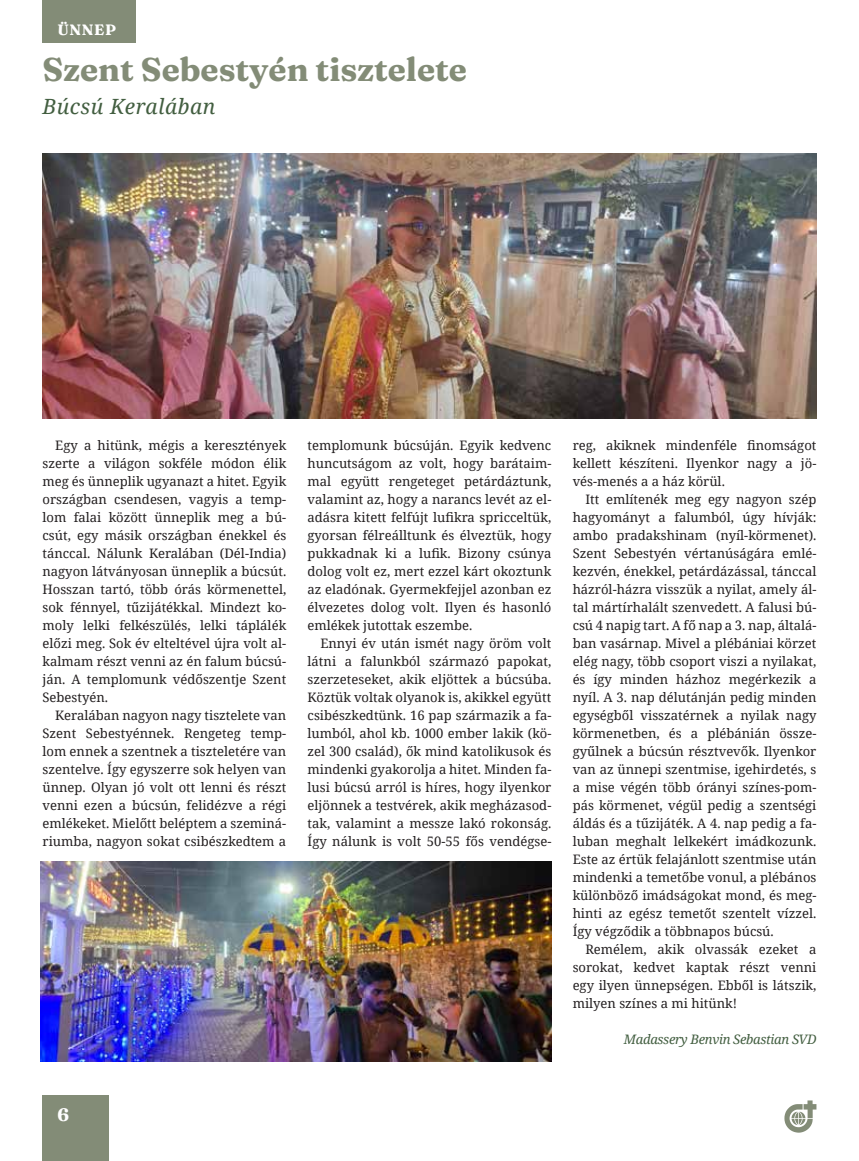
<style>
.page{position:relative;width:859px;height:1161px;background:#fff}
.page>*{position:absolute;margin:0;border:0;box-sizing:border-box;transform-origin:0 0}
.t1{font:900 33px "Fraunces 9 pt";color:#838c77}
.t2{font:italic 21px "Noto Serif";letter-spacing:.025em;color:#425e40}
.t3{font:900 18px "Fraunces 9 pt";color:#fff}
.t4{font:900 15px "Fraunces 9 pt";letter-spacing:.05em;color:#fff}
.t5{font:13.05px/18px "Noto Serif";color:#231f20;text-align:justify}
.t6{font:italic 13.05px "Noto Serif";letter-spacing:-.025em;color:#425e40}
</style>
<div class="page">
<div style="left:43px;top:0;width:93px;height:43px;background:#838c77"></div>
<div style="left:43px;top:1096px;width:66px;height:65px;background:#838c77"></div>
<svg style="left:784px;top:1100px;width:32px;height:32px"></svg>
<img style="left:43px;top:154px;width:773px;height:265px">
<img style="left:40px;top:861px;width:511px;height:200px">
<p class="t4" style="left:57px;top:18px;width:60px">ÜNNEP</p>
<h1 class="t1" style="left:43px;top:43px;width:426px">Szent Sebestyén tisztelete</h1>
<h2 class="t2" style="left:43px;top:92px;width:174px">Búcsú Keralában</h2>
<p class="t5" style="left:43px;top:436px;width:245px;text-indent:13px">Egy a hitünk, mégis a keresztények szerte a világon sokféle módon élik meg és ünneplik ugyanazt a hitet. Egyik országban csendesen, vagyis a temp&shy;lom falai között ünneplik meg a bú&shy;csút, egy másik országban énekkel és tánccal. Nálunk Keralában (Dél-India) nagyon látványosan ünneplik a búcsút.<br>Hosszan tartó, több órás körmenettel, sok fénnyel, tűzijátékkal. Mindezt ko&shy;moly lelki felkészülés, lelki táplálék előzi meg. Sok év elteltével újra volt al&shy;kalmam részt venni az én falum búcsú&shy;ján. A templomunk védőszentje Szent Sebestyén.</p>
<p class="t5" style="left:43px;top:706px;width:245px;text-indent:13px">Keralában nagyon nagy tisztelete van Szent Sebestyénnek. Rengeteg temp&shy;lom ennek a szentnek a tiszteletére van szentelve. Így egyszerre sok helyen van ünnep. Olyan jó volt ott lenni és részt venni ezen a búcsún, felidézve a régi emlékeket. Mielőtt beléptem a szeminá&shy;riumba, nagyon sokat csibészkedtem a</p>
<p class="t5" style="left:308px;top:436px;width:245px">templomunk búcsúján. Egyik kedvenc huncutságom az volt, hogy barátaim&shy;mal együtt rengeteget petárdáztunk, valamint az, hogy a narancs levét az el&shy;adásra kitett felfújt lufikra spricceltük, gyorsan félreálltunk és élveztük, hogy pukkadnak ki a lufik. Bizony csúnya dolog volt ez, mert ezzel kárt okoztunk az eladónak. Gyermekfejjel azonban ez élvezetes dolog volt. Ilyen és hasonló emlékek jutottak eszembe.</p>
<p class="t5" style="left:308px;top:634px;width:245px;text-indent:13px">Ennyi év után ismét nagy öröm volt látni a falunkból származó papokat, szerzeteseket, akik eljöttek a búcsúba.<br>Köztük voltak olyanok is, akikkel együtt csibészkedtünk. 16 pap származik a fa&shy;lumból, ahol kb. 1000 ember lakik (kö&shy;zel 300 család), ők mind katolikusok és mindenki gyakorolja a hitet. Minden fa&shy;lusi búcsú arról is híres, hogy ilyenkor eljönnek a testvérek, akik megházasod&shy;tak, valamint a messze lakó rokonság.<br>Így nálunk is volt 50-55 fős vendégse-</p>
<p class="t5" style="left:573px;top:436px;width:245px">reg, akiknek mindenféle finomságot kellett készíteni. Ilyenkor nagy a jö&shy;vés-menés a a ház körül.</p>
<p class="t5" style="left:573px;top:490px;width:245px;text-indent:13px">Itt említenék meg egy nagyon szép hagyományt a falumból, úgy hívják: ambo pradakshinam (nyíl-körmenet).<br>Szent Sebestyén vértanúságára emlé&shy;kezvén, énekkel, petárdázással, tánccal házról-házra visszük a nyilat, amely ál&shy;tal mártírhalált szenvedett. A falusi bú&shy;csú 4 napig tart. A fő nap a 3. nap, általá&shy;ban vasárnap. Mivel a plébániai körzet elég nagy, több csoport viszi a nyilakat, és így minden házhoz megérkezik a nyíl. A 3. nap délutánján pedig minden egységből visszatérnek a nyilak nagy körmenetben, és a plébánián össze&shy;gyűlnek a búcsún résztvevők. Ilyenkor van az ünnepi szentmise, igehirdetés, s a mise végén több órányi színes-pom&shy;pás körmenet, végül pedig a szentségi áldás és a tűzijáték. A 4. nap pedig a fa&shy;luban meghalt lelkekért imádkozunk.<br>Este az értük felajánlott szentmise után mindenki a temetőbe vonul, a plébános különböző imádságokat mond, és meg&shy;hinti az egész temetőt szentelt vízzel.<br>Így végződik a többnapos búcsú.</p>
<p class="t5" style="left:573px;top:940px;width:245px;text-indent:13px">Remélem, akik olvassák ezeket a sorokat, kedvet kaptak részt venni egy ilyen ünnepségen. Ebből is látszik, milyen színes a mi hitünk!</p>
<p class="t6" style="left:624px;top:1030px;width:194px">Madassery Benvin Sebastian SVD</p>
<h3 class="t3" style="left:58px;top:1100px;width:13px">6</h3>
</div>
